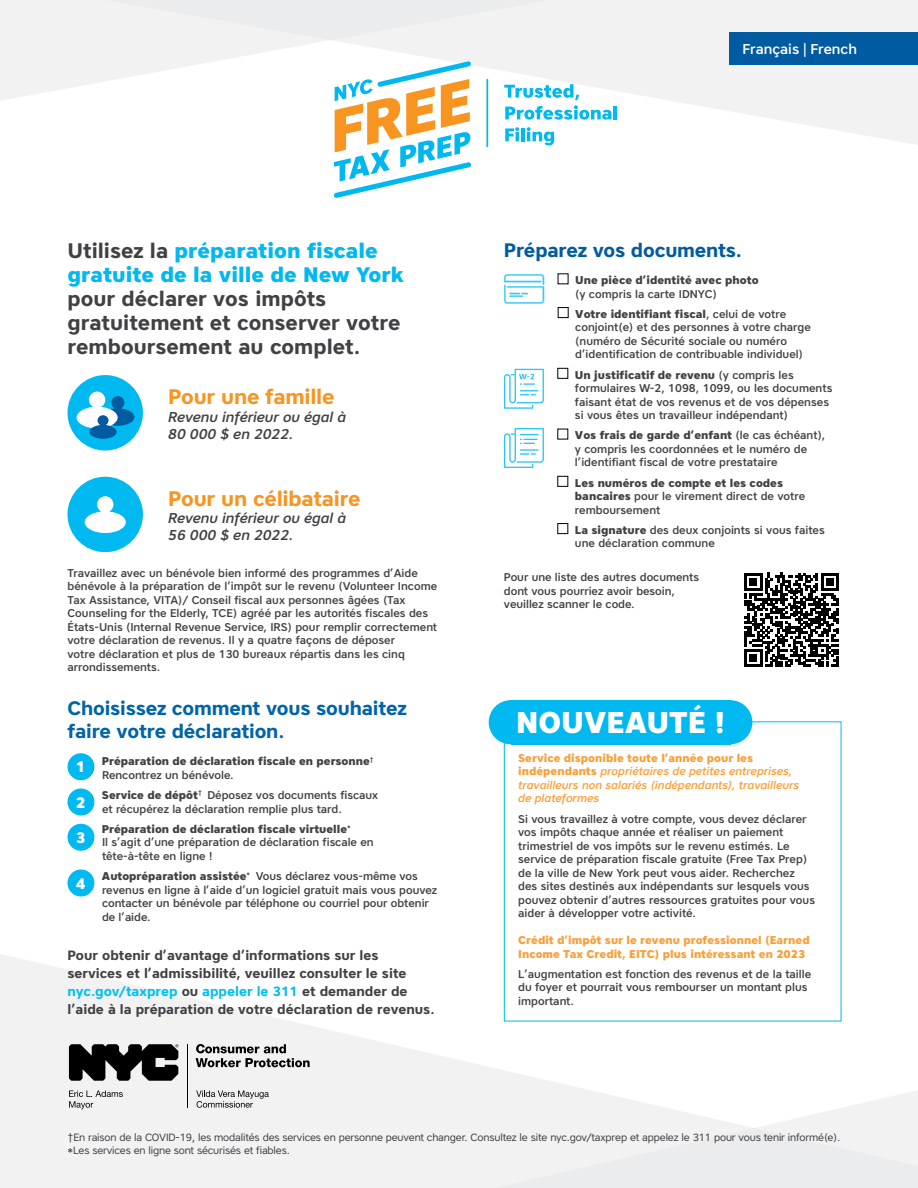
<style>
.page{position:relative;width:918px;height:1188px;background:#fff}
.page>*{position:absolute;margin:0;border:0;box-sizing:border-box;transform-origin:0 0}
.t1{font:800 30px "Core Sans A75";color:#fff}
.t2{font:700 21px/24px "Core Sans A65";color:#414042}
.t3{font:800 21px/24px "Core Sans A75";color:#00b9f1}
.t4{font:700 21px "Core Sans A65";letter-spacing:-.01em;color:#f89521}
.t5{font:700 19.5px/23.4px "Core Sans A65";letter-spacing:-.01em;color:#0065a8}
.t6{font:700 19.5px "Core Sans A65";letter-spacing:-.01em;color:#005ba1}
.t7{font:800 15.15px "Core Sans A75";color:#fff}
.t8{font:italic 500 14.25px/17.1px "Core Sans A55";letter-spacing:-.005em;color:#414042}
.t9{font:500 14.25px "Core Sans A55";color:#fff}
.t10{font:700 13.5px/18px "Core Sans A65";color:#414042}
.t11{font:500 11.25px/13.5px "Core Sans A55";color:#414042}
.t12{font:800 11.25px "Core Sans A75";color:#414042}
.t13{font:800 11.25px/13.5px "Core Sans A75";color:#f99f38}
.t14{font:italic 500 11.25px/13.5px "Core Sans A55";color:#f99f38}
.t15{font:10.5px/12.6px "Core Sans A45";letter-spacing:-.015em;color:#414042}
.s1{font-family:"Core Sans A65";font-weight:700;color:#414042}
.s2{font-family:"Core Sans A75";font-weight:800}
.s3{color:#00bff3}
.s4{font-family:"Core Sans A55";font-weight:500}
.s5{font-family:"Core Sans A75";font-weight:800;font-style:normal}
</style>
<div class="page">
<svg style="left:0;top:951px;width:842px;height:136px"></svg>
<svg style="left:0;top:1087px;width:918px;height:101px;fill:#f2f2f3"></svg>
<svg style="left:0;top:0;width:918px;height:147px;fill:#f2f2f3"></svg>
<svg style="left:504px;top:84px;width:113px;height:36px"></svg>
<svg style="left:505px;top:127px;width:14px;height:14px"></svg>
<hr style="left:521px;top:128px;width:4px;height:13px;background:#00b9f1">
<svg style="left:527px;top:127px;width:27px;height:18px"></svg>
<hr style="left:486px;top:79px;width:2px;height:68px;background:#00b9f1">
<svg style="left:334px;top:61px;width:137px;height:137px"></svg>
<svg style="left:196px;top:1091px;width:73px;height:17px"></svg>
<svg style="left:69px;top:1091px;width:54px;height:18px"></svg>
<hr style="left:187px;top:1044px;width:1px;height:64px;background:#000">
<svg style="left:196px;top:1044px;width:114px;height:23px"></svg>
<svg style="left:69px;top:1044px;width:109px;height:37px"></svg>
<div style="left:729px;top:32px;width:189px;height:33px;background:#005ba1"></div>
<div style="left:68px;top:375px;width:75px;height:76px;background:#00b9f1;border-radius:50%"></div>
<svg style="left:77px;top:392px;width:57px;height:47px"></svg>
<div style="left:68px;top:477px;width:75px;height:75px;background:#00b9f1;border-radius:50%"></div>
<svg style="left:85px;top:496px;width:41px;height:37px"></svg>
<div style="left:67px;top:753px;width:27px;height:27px;background:#00b9f1;border-radius:50%"></div>
<div style="left:67px;top:788px;width:27px;height:28px;background:#00b9f1;border-radius:50%"></div>
<div style="left:67px;top:824px;width:27px;height:27px;background:#00b9f1;border-radius:50%"></div>
<div style="left:67px;top:869px;width:27px;height:28px;background:#00b9f1;border-radius:50%"></div>
<svg style="left:504px;top:274px;width:40px;height:30px"></svg>
<div style="left:558px;top:307px;width:11px;height:11px;border:1px solid #000"></div>
<svg style="left:504px;top:369px;width:40px;height:40px"></svg>
<div style="left:557px;top:368px;width:11px;height:11px;border:1px solid #000"></div>
<svg style="left:504px;top:428px;width:40px;height:40px"></svg>
<div style="left:557px;top:476px;width:11px;height:11px;border:1px solid #000"></div>
<div style="left:557px;top:523px;width:11px;height:11px;border:1px solid #000"></div>
<svg style="left:745px;top:573px;width:94px;height:94px"></svg>
<div style="left:511px;top:700px;width:219px;height:44px;background:#00b9f1"></div>
<div style="left:708px;top:700px;width:44px;height:44px;background:#00b9f1;border-radius:50%"></div>
<div style="left:489px;top:700px;width:44px;height:44px;background:#00b9f1;border-radius:50%"></div>
<p class="t9" style="left:742px;top:39px;width:116px">Français | French</p>
<h2 class="t3" style="left:68px;top:239px;width:338px"><span class="s1">Utilisez la</span> préparation fiscale gratuite de la ville de New York</h2>
<h2 class="t2" style="left:68px;top:287px;width:334px">pour déclarer vos impôts gratuitement et conserver votre remboursement au complet.</h2>
<h2 class="t4" style="left:168px;top:383px;width:168px">Pour une famille</h2>
<p class="t8" style="left:168px;top:408px;width:179px">Revenu inférieur ou égal à<br>80 000 $ en 2022.</p>
<h2 class="t4" style="left:168px;top:485px;width:194px">Pour un célibataire</h2>
<p class="t8" style="left:168px;top:509px;width:179px">Revenu inférieur ou égal à<br>56 000 $ en 2022.</p>
<p class="t11" style="left:68px;top:566px;width:371px">Travaillez avec un bénévole bien informé des programmes d’Aide bénévole à la préparation de l’impôt sur le revenu (Volunteer Income Tax Assistance, VITA)/ Conseil fiscal aux personnes âgées (Tax Counseling for the Elderly, TCE) agréé par les autorités fiscales des États-Unis (Internal Revenue Service, IRS) pour remplir correctement votre déclaration de revenus. Il y a quatre façons de déposer<br>votre déclaration et plus de 130 bureaux répartis dans les cinq arrondissements.</p>
<h3 class="t5" style="left:68px;top:696px;width:341px">Choisissez comment vous souhaitez faire votre déclaration.</h3>
<h3 class="t7" style="left:76px;top:757px;width:11px">1</h3>
<p class="t12" style="left:102px;top:754px;width:273px">Préparation de déclaration fiscale en personne<sup>†</sup></p>
<p class="t11" style="left:102px;top:768px;width:133px">Rencontrez un bénévole.</p>
<h3 class="t7" style="left:76px;top:792px;width:11px">2</h3>
<p class="t11" style="left:102px;top:788px;width:278px"><span class="s2">Service de dépôt</span><sup>†</sup> Déposez vos documents fiscaux et récupérez la déclaration remplie plus tard.</p>
<h3 class="t7" style="left:76px;top:827px;width:11px">3</h3>
<p class="t12" style="left:102px;top:821px;width:250px">Préparation de déclaration fiscale virtuelle<sup>*</sup></p>
<p class="t11" style="left:102px;top:835px;width:273px">Il s’agit d’une préparation de déclaration fiscale en tête-à-tête en ligne !</p>
<h3 class="t7" style="left:76px;top:873px;width:11px">4</h3>
<p class="t11" style="left:102px;top:869px;width:337px"><span class="s2">Autopréparation assistée</span><sup>*</sup> Vous déclarez vous-même vos revenus en ligne à l’aide d’un logiciel gratuit mais vous pouvez contacter un bénévole par téléphone ou courriel pour obtenir de l’aide.</p>
<p class="t10" style="left:68px;top:946px;width:369px">Pour obtenir d’avantage d’informations sur les services et l’admissibilité, veuillez consulter le site <span class="s3">nyc.gov/taxprep</span> ou <span class="s3">appeler le 311</span> et demander de l’aide à la préparation de votre déclaration de revenus.</p>
<h3 class="t6" style="left:504px;top:238px;width:240px">Préparez vos documents.</h3>
<p class="t12" style="left:575px;top:273px;width:185px">Une pièce d’identité avec photo</p>
<p class="t11" style="left:575px;top:287px;width:143px">(y compris la carte IDNYC)</p>
<p class="t12" style="left:575px;top:307px;width:212px">Votre identifiant fiscal<span class="s4">, celui de votre</span></p>
<p class="t11" style="left:575px;top:321px;width:237px">conjoint(e) et des personnes à votre charge (numéro de Sécurité sociale ou numéro d’identification de contribuable individuel)</p>
<p class="t12" style="left:575px;top:367px;width:220px">Un justificatif de revenu <span class="s4">(y compris les</span></p>
<p class="t11" style="left:575px;top:381px;width:259px">formulaires W-2, 1098, 1099, ou les documents faisant état de vos revenus et de vos dépenses si vous êtes un travailleur indépendant)</p>
<p class="t12" style="left:575px;top:428px;width:252px">Vos frais de garde d’enfant <span class="s4">(le cas échéant),</span></p>
<p class="t11" style="left:575px;top:442px;width:234px">y compris les coordonnées et le numéro de l’identifiant fiscal de votre prestataire</p>
<p class="t12" style="left:575px;top:475px;width:210px">Les numéros de compte et les codes</p>
<p class="t11" style="left:575px;top:489px;width:232px"><span class="s2">bancaires</span> pour le virement direct de votre remboursement</p>
<p class="t11" style="left:575px;top:523px;width:251px"><span class="s2">La signature</span> des deux conjoints si vous faites une déclaration commune</p>
<p class="t11" style="left:504px;top:570px;width:197px">Pour une liste des autres documents dont vous pourriez avoir besoin, veuillez scanner le code.</p>
<h1 class="t1" style="left:516px;top:703px;width:211px">NOUVEAUTÉ !</h1>
<p class="t13" style="left:518px;top:751px;width:236px">Service disponible toute l’année pour les</p>
<p class="t14" style="left:518px;top:764px;width:283px"><span class="s5">indépendants</span> propriétaires de petites entreprises, travailleurs non salariés (indépendants), travailleurs de plateformes</p>
<p class="t11" style="left:518px;top:812px;width:298px">Si vous travaillez à votre compte, vous devez déclarer vos impôts chaque année et réaliser un paiement trimestriel de vos impôts sur le revenu estimés. Le service de préparation fiscale gratuite (Free Tax Prep) de la ville de New York peut vous aider. Recherchez des sites destinés aux indépendants sur lesquels vous pouvez obtenir d’autres ressources gratuites pour vous aider à développer votre activité.</p>
<p class="t13" style="left:518px;top:933px;width:293px">Crédit d’impôt sur le revenu professionnel (Earned<br>Income Tax Credit, EITC) plus intéressant en 2023</p>
<p class="t11" style="left:518px;top:967px;width:295px">L’augmentation est fonction des revenus et de la taille du foyer et pourrait vous rembourser un montant plus important.</p>
<p class="t15" style="left:68px;top:1131px;width:774px">†En raison de la COVID-19, les modalités des services en personne peuvent changer. Consultez le site nyc.gov/taxprep et appelez le 311 pour vous tenir informé(e). *Les services en ligne sont sécurisés et fiables.</p>
</div>
